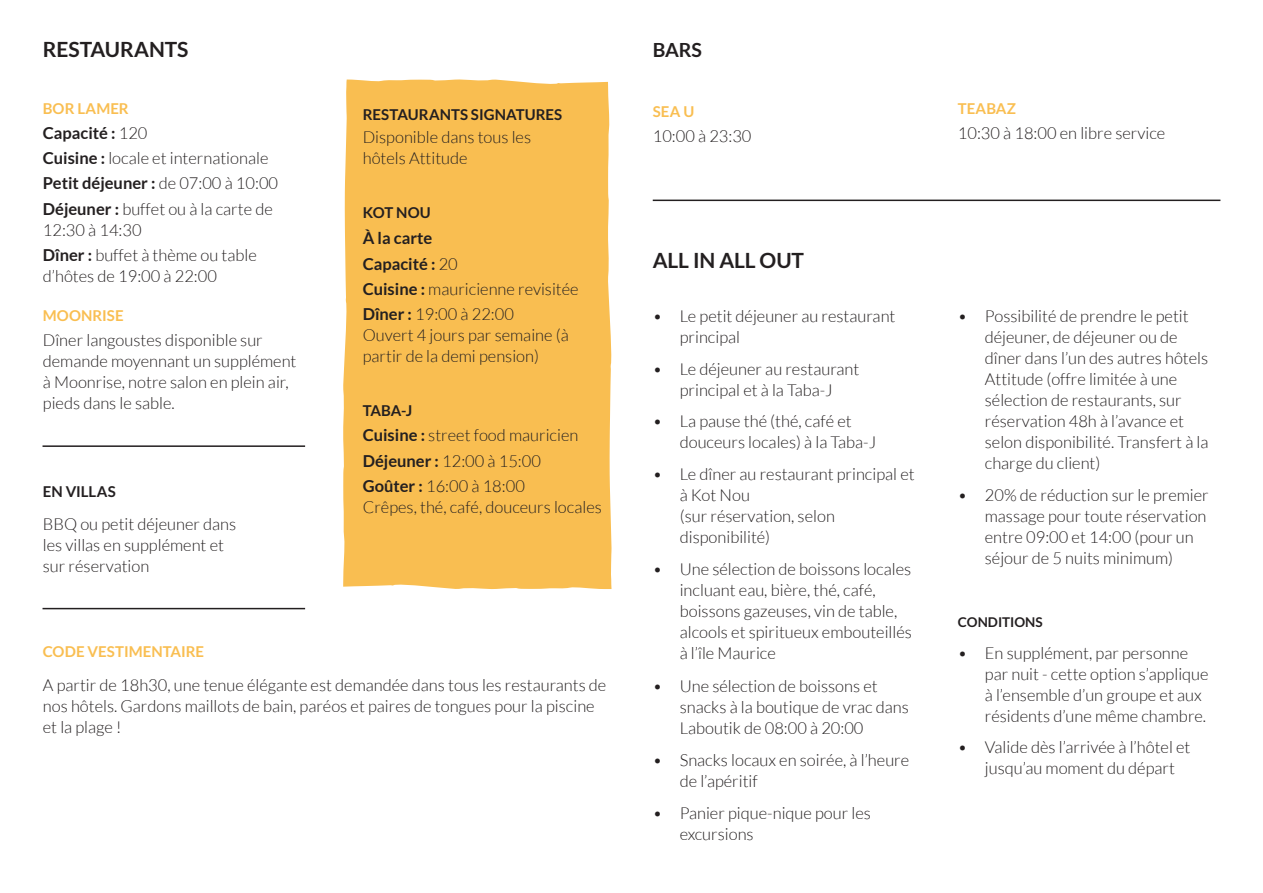
<style>
.page{position:relative;width:1263px;height:893px;background:#fff}
.page>*{position:absolute;margin:0;border:0;box-sizing:border-box;transform-origin:0 0}
.t1{font:700 21px "Lato";letter-spacing:-.005em;color:#231f20}
.t2{font:700 19.5px "Lato";color:#231f20}
.t3{font:300 16.5px/21px "Lato";color:#231f20}
.t4{font:700 15px "Lato";letter-spacing:.005em;color:#f9be51}
.t5{font:700 15px "Lato";letter-spacing:.005em;color:#231f20}
.t6{font:700 13.5px "Lato";color:#231f20}
.s1{font-weight:700}
</style>
<div class="page">
<div style="left:343px;top:79px;width:269px;height:510px;background:#f9be51"></div>
<hr style="left:43px;top:445px;width:262px;height:2px;background:#231f20">
<hr style="left:653px;top:200px;width:567px;height:1px;background:#231f20">
<hr style="left:43px;top:608px;width:262px;height:1px;background:#231f20">
<p class="t1" style="left:43px;top:38px;width:147px">RESTAURANTS</p>
<p class="t2" style="left:653px;top:39px;width:51px">BARS</p>
<p class="t4" style="left:43px;top:100px;width:87px">BOR LAMER</p>
<p class="t3" style="left:43px;top:121px;width:237px;line-height:25.2px"><span class="s1">Capacité :</span> 120<br><span class="s1">Cuisine :</span> locale et internationale<br><span class="s1">Petit déjeuner :</span> de 07:00 à 10:00<br><span class="s1">Déjeuner :</span> buffet ou à la carte de</p>
<p class="t3" style="left:43px;top:217px;width:215px;line-height:25.2px">12:30 à 14:30<br><span class="s1">Dîner :</span> buffet à thème ou table</p>
<p class="t3" style="left:43px;top:266px;width:176px">d’hôtes de 19:00 à 22:00</p>
<p class="t4" style="left:43px;top:307px;width:82px">MOONRISE</p>
<p class="t3" style="left:43px;top:329px;width:255px">Dîner langoustes disponible sur demande moyennant un supplément à Moonrise, notre salon en plein air, pieds dans le sable.</p>
<p class="t5" style="left:43px;top:483px;width:74px">EN VILLAS</p>
<p class="t3" style="left:43px;top:514px;width:195px">BBQ ou petit déjeuner dans les villas en supplément et sur réservation</p>
<p class="t5" style="left:363px;top:106px;width:201px">RESTAURANTS SIGNATURES</p>
<p class="t3" style="left:363px;top:126px;width:170px">Disponible dans tous les hôtels Attitude</p>
<p class="t5" style="left:363px;top:204px;width:69px">KOT NOU</p>
<p class="t3" style="left:363px;top:226px;width:217px;line-height:25.2px"><span class="s1">À la carte<br>Capacité :</span> 20<br><span class="s1">Cuisine :</span> mauricienne revisitée<br><span class="s1">Dîner :</span> 19:00 à 22:00</p>
<p class="t3" style="left:363px;top:325px;width:207px">Ouvert 4 jours par semaine (à partir de la demi pension)</p>
<p class="t5" style="left:363px;top:402px;width:51px">TABA-J</p>
<p class="t3" style="left:363px;top:423px;width:217px;line-height:25.2px"><span class="s1">Cuisine :</span> street food mauricien<br><span class="s1">Déjeuner :</span> 12:00 à 15:00<br><span class="s1">Goûter :</span> 16:00 à 18:00</p>
<p class="t3" style="left:363px;top:496px;width:241px">Crêpes, thé, café, douceurs locales</p>
<p class="t4" style="left:43px;top:643px;width:163px">CODE VESTIMENTAIRE</p>
<p class="t3" style="left:43px;top:674px;width:565px">A partir de 18h30, une tenue élégante est demandée dans tous les restaurants de nos hôtels. Gardons maillots de bain, paréos et paires de tongues pour la piscine et la plage !</p>
<p class="t4" style="left:653px;top:103px;width:43px">SEA U</p>
<p class="t4" style="left:958px;top:100px;width:60px">TEABAZ</p>
<p class="t3" style="left:653px;top:125px;width:100px">10:00 à 23:30</p>
<p class="t3" style="left:958px;top:123px;width:209px">10:30 à 18:00 en libre service</p>
<p class="t1" style="left:653px;top:248px;width:153px">ALL IN ALL OUT</p>
<p class="t3" style="left:680px;top:306px;width:217px;text-indent:-27px">• Le petit déjeuner au restaurant principal</p>
<p class="t3" style="left:653px;top:358px;width:208px;text-align:center">• Le déjeuner au restaurant principal et à la Taba-J</p>
<p class="t3" style="left:680px;top:411px;width:198px;text-indent:-27px">• La pause thé (thé, café et douceurs locales) à la Taba-J</p>
<p class="t3" style="left:680px;top:464px;width:236px;text-indent:-27px">• Le dîner au restaurant principal et à Kot Nou<br>(sur réservation, selon disponibilité)</p>
<p class="t3" style="left:680px;top:558px;width:234px;text-indent:-27px">• Une sélection de boissons locales incluant eau, bière, thé, café, boissons gazeuses, vin de table, alcools et spiritueux embouteillés à l’île Maurice</p>
<p class="t3" style="left:680px;top:676px;width:231px;text-indent:-27px">• Une sélection de boissons et snacks à la boutique de vrac dans<br>Laboutik de 08:00 à 20:00</p>
<p class="t3" style="left:680px;top:750px;width:231px;text-indent:-27px">• Snacks locaux en soirée, à l’heure de l’apéritif</p>
<p class="t3" style="left:680px;top:802px;width:193px;text-indent:-27px">• Panier pique-nique pour les excursions</p>
<p class="t3" style="left:985px;top:306px;width:225px;text-indent:-27px">• Possibilité de prendre le petit déjeuner, de déjeuner ou de dîner dans l’un des autres hôtels<br>Attitude (offre limitée à une sélection de restaurants, sur réservation 48h à l’avance et selon disponibilité. Transfert à la charge du client)</p>
<p class="t3" style="left:985px;top:484px;width:225px;text-indent:-27px">• 20% de réduction sur le premier massage pour toute réservation entre 09:00 et 14:00 (pour un séjour de 5 nuits minimum)</p>
<p class="t6" style="left:958px;top:614px;width:86px">CONDITIONS</p>
<p class="t3" style="left:985px;top:642px;width:225px;text-indent:-27px">• En supplément, par personne par nuit - cette option s’applique à l’ensemble d’un groupe et aux résidents d’une même chambre.</p>
<p class="t3" style="left:985px;top:737px;width:207px;text-indent:-27px">• Valide dès l’arrivée à l’hôtel et jusqu’au moment du départ</p>
</div>
